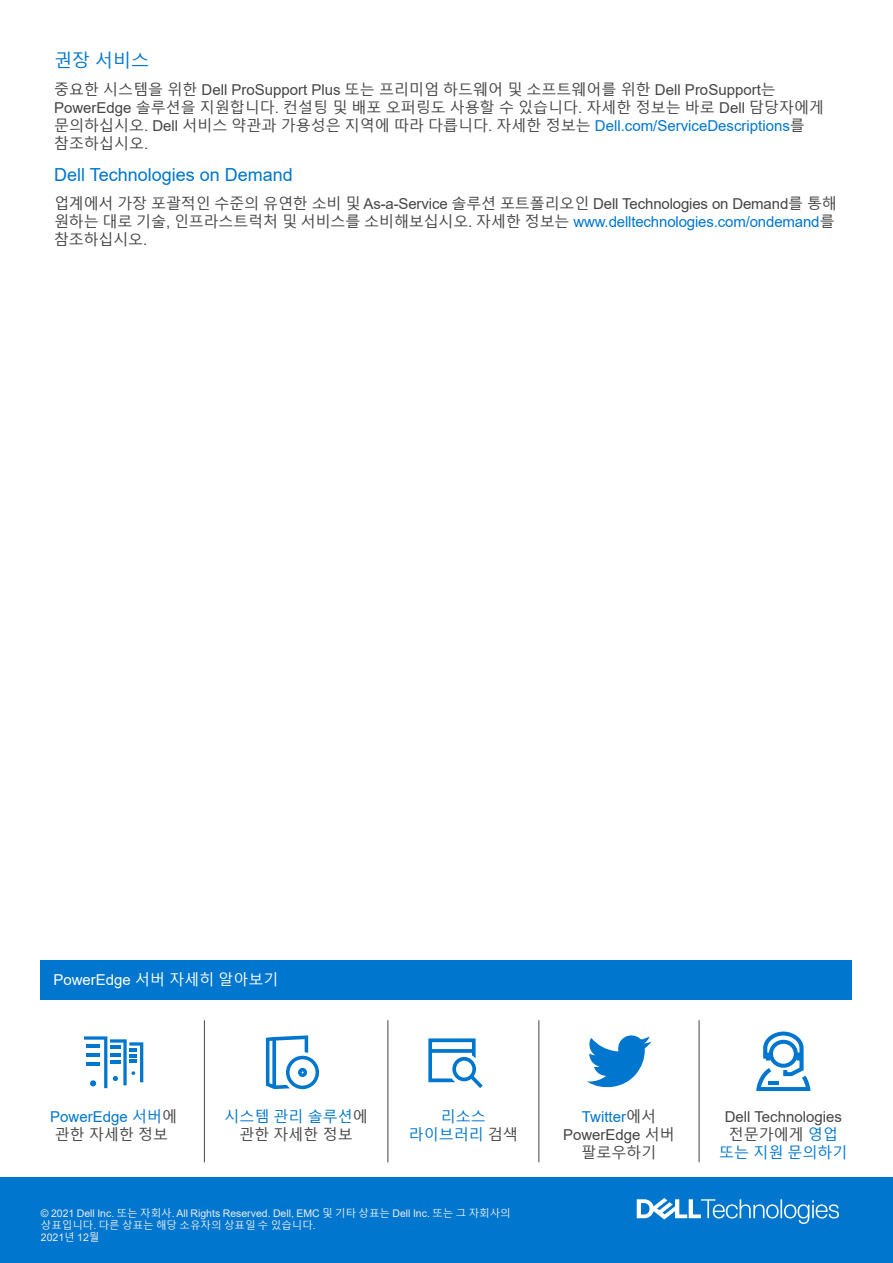
<style>
.page{position:relative;width:893px;height:1263px;background:#fff}
.page>*{position:absolute;margin:0;border:0;box-sizing:border-box;transform-origin:0 0}
.Heading_2{font:18px "Arial";color:#0076ce}
.Heading_2-2{font:18px "Malgun Gothic";color:#0076ce}
.Body_Text{font:15px/18px "Malgun Gothic";color:#444}
.t1{font:15px/18px "Malgun Gothic";color:#0076ce;text-align:center}
.t2{font:15px/18px "Arial";color:#444;text-align:center}
.t3{font:15px "Arial";color:#fff}
.t4{font:15px "Arial";color:#0076ce}
.LAST_PAGE_Disclaimer{font:10.5px/12px "Arial";color:#eee}
.s1{font-family:"Arial"}
.s2{font-family:"Arial";color:#0076ce}
.s3{font-family:"Malgun Gothic"}
.s4{font-family:"Malgun Gothic";color:#444}
.s5{font-family:"Arial";color:#fff}
.s6{color:#444}
.s7{color:#0076ce}
</style>
<div class="page">
<div style="left:0;top:1177px;width:893px;height:86px;background:#0076ce"></div>
<hr style="left:204px;top:1020px;width:1px;height:142px;background:#444">
<hr style="left:388px;top:1020px;width:1px;height:142px;background:#444">
<hr style="left:539px;top:1020px;width:1px;height:142px;background:#444">
<div style="left:40px;top:961px;width:811px;height:39px;background:#0076ce"></div>
<hr style="left:699px;top:1020px;width:1px;height:142px;background:#444">
<svg style="left:756px;top:1031px;width:54px;height:60px"></svg>
<svg style="left:587px;top:1035px;width:64px;height:53px"></svg>
<svg style="left:84px;top:1036px;width:59px;height:52px"></svg>
<svg style="left:266px;top:1035px;width:53px;height:54px"></svg>
<svg style="left:428px;top:1038px;width:55px;height:50px"></svg>
<svg style="left:637px;top:1198px;width:202px;height:26px"></svg>
<p class="Heading_2-2" style="left:54px;top:50px;width:97px">권장 서비스</p>
<p class="Body_Text" style="left:54px;top:81px;width:772px">중요한 시스템을 위한 <span class="s1">Dell ProSupport Plus</span> 또는 프리미엄 하드웨어 및 소프트웨어를 위한 <span class="s1">Dell ProSupport</span>는 <span class="s1">PowerEdge</span> 솔루션을 지원합니다<span class="s1">.</span> 컨설팅 및 배포 오퍼링도 사용할 수 있습니다<span class="s1">.</span> 자세한 정보는 바로 <span class="s1">Dell</span> 담당자에게 문의하십시오<span class="s1">. Dell</span> 서비스 약관과 가용성은 지역에 따라 다릅니다<span class="s1">.</span> 자세한 정보는 <span class="s2">Dell.com/ServiceDescriptions</span>를 참조하십시오<span class="s1">.</span></p>
<p class="Heading_2" style="left:54px;top:162px;width:240px">Dell Technologies on Demand</p>
<p class="Body_Text" style="left:54px;top:195px;width:784px">업계에서 가장 포괄적인 수준의 유연한 소비 및 <span class="s1">As-a-Service</span> 솔루션 포트폴리오인 <span class="s1">Dell Technologies on Demand</span>를 통해 원하는 대로 기술<span class="s1">,</span> 인프라스트럭처 및 서비스를 소비해보십시오<span class="s1">.</span> 자세한 정보는 <span class="s2">www.delltechnologies.com/ondemand</span>를 참조하십시오<span class="s1">.</span></p>
<p class="t3" style="left:53px;top:969px;width:227px">PowerEdge <span class="s3">서버 자세히 알아보기</span></p>
<p class="t4" style="left:50px;top:1106px;width:128px">PowerEdge <span class="s3">서버</span><span class="s4">에</span></p>
<p class="Body_Text" style="left:55px;top:1126px;width:119px">관한 자세한 정보<span class="s5">]</span></p>
<p class="t1" style="left:224px;top:1108px;width:145px">시스템 관리 솔루션<span class="s6">에 관한 자세한 정보</span></p>
<p class="t2" style="left:725px;top:1107px;width:119px">Dell Technologies</p>
<p class="t1" style="left:409px;top:1108px;width:111px">리소스 라이브러리 <span class="s6">검색</span></p>
<p class="t2" style="left:563px;top:1107px;width:113px"><span class="s7">Twitter</span><span class="s3">에서<br></span>PowerEdge <span class="s3">서버</span></p>
<p class="Body_Text" style="left:581px;top:1144px;width:76px">팔로우하기</p>
<p class="t1" style="left:719px;top:1126px;width:130px"><span class="s6">전문가에게</span> 영업 또는 지원 문의하기</p>
<p class="LAST_PAGE_Disclaimer" style="left:41px;top:1207px;width:471px">© 2021 Dell Inc. <span class="s3">또는 자회사</span>. All Rights Reserved. Dell, EMC <span class="s3">및 기타 상표는</span> Dell Inc. <span class="s3">또는 그 자회사의 상표입니다</span>. <span class="s3">다른 상표는 해당 소유자의 상표일 수 있습니다</span>.<br>2021<span class="s3">년</span> 12<span class="s3">월</span></p>
</div>
